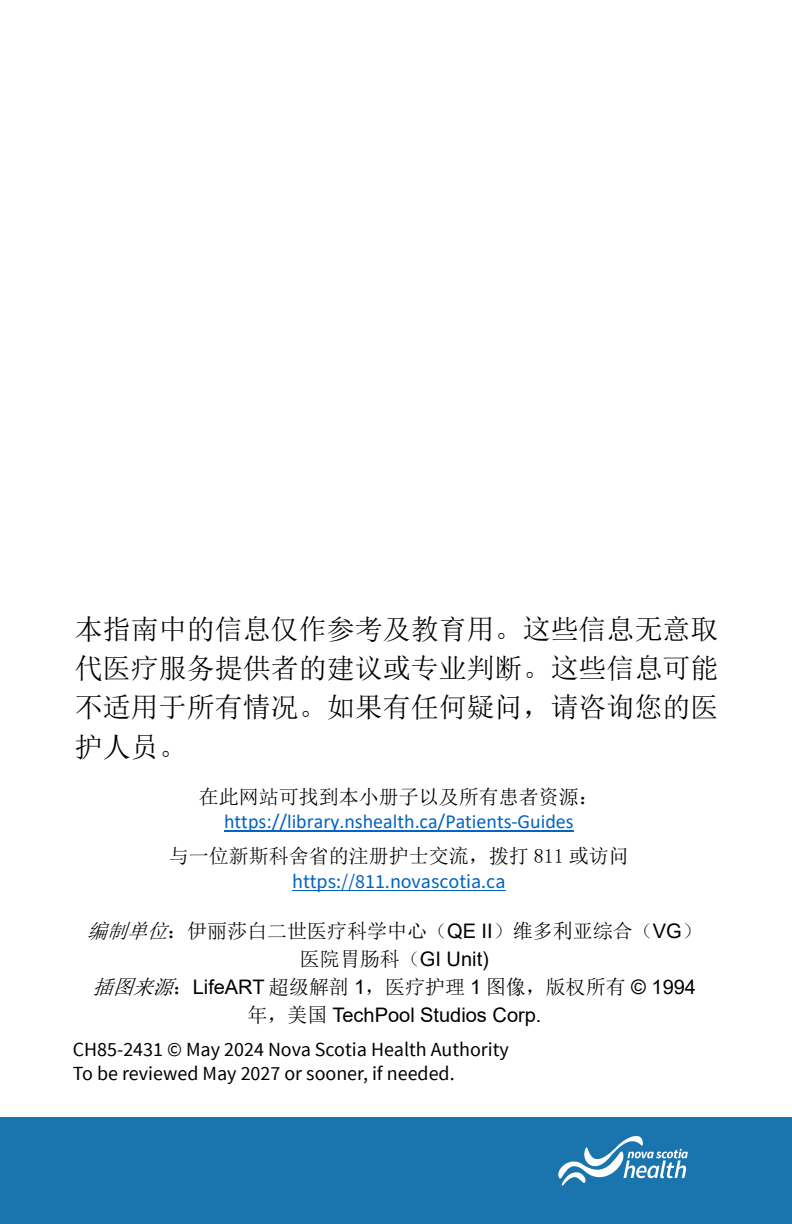
<style>
.page{position:relative;width:792px;height:1224px;background:#fff}
.page>*{position:absolute;margin:0;border:0;box-sizing:border-box;transform-origin:0 0}
.t1{font:28px/39.2px "Sim Sun";color:#000;text-align:justify}
.t2{font:20px/28px "Sim Sun";color:#000;text-align:center}
.body_text{font:20px "Source Sans Pro";color:#000}
.t3{font:20px/24.8px "Calibri";color:#0563c1;text-align:center}
.t4{font:20px/25.6px "Source Sans Pro";color:#0563c1;text-align:center}
.t5{font:italic 20px "Sim Sun";color:#000}
.s1{font-family:"Sim Sun";color:#000}
.s2{font-style:italic}
.s3{font-family:"Arial"}
.s4{font-family:"Arial";font-style:normal}
</style>
<div class="page">
<hr style="left:224px;top:831px;width:350px;height:1px;background:#0563c1">
<hr style="left:292px;top:890px;width:213px;height:1px;background:#0563c1">
<div style="left:0;top:1118px;width:792px;height:106px;background:#1a74ad"></div>
<svg style="left:558px;top:1136px;width:130px;height:50px"></svg>
<p class="t1" style="left:75px;top:609px;width:645px">本指南中的信息仅作参考及教育用。这些信息无意取代医疗服务提供者的建议或专业判断。这些信息可能不适用于所有情况。如果有任何疑问，请咨询您的医护人员。</p>
<p class="t3" style="left:199px;top:784px;width:402px"><span class="s1">在此网站可找到本小册子以及所有患者资源：</span>https://library.nshealth.ca/Patients-Guides</p>
<p class="t4" style="left:169px;top:844px;width:462px"><span class="s1">与一位新斯科舍省的注册护士交流，拨打 811 或访问</span>https://811.novascotia.ca</p>
<p class="t2" style="left:87px;top:917px;width:616px"><span class="s2">编制单位</span>：伊丽莎白二世医疗科学中心（<span class="s3">QE II</span>）维多利亚综合（<span class="s3">VG</span>）医院胃肠科（<span class="s3">GI Unit)<br></span><span class="s2">插图来源</span>：<span class="s3">LifeART</span> 超级解剖 <span class="s3">1</span>，医疗护理 <span class="s3">1</span> 图像，版权所有 <span class="s3">© 1994</span>年，美国 <span class="s3">TechPool Studios Corp.</span></p>
<p class="t2" style="left:191px;top:949px;width:417px;line-height:26px"><span class="s2">编写：</span>新斯科舍省血液协调项目<br><span class="s2">设计：</span>新斯科舍省卫生局（<span class="s3">NSHA</span>) 图书馆事务</p>
<p class="t5" style="left:230px;top:1006px;width:339px"><span class="s3">I WK</span> 保健中心患者学习号码：<span class="s4">P L - 1 0 1 7</span></p>
<p class="body_text" style="left:73px;top:1037px;width:438px">CH85-2431 © May 2024 Nova Scotia Health Authority</p>
<p class="body_text" style="left:73px;top:1061px;width:383px">To be reviewed May 2027 or sooner, if needed.</p>
</div>
